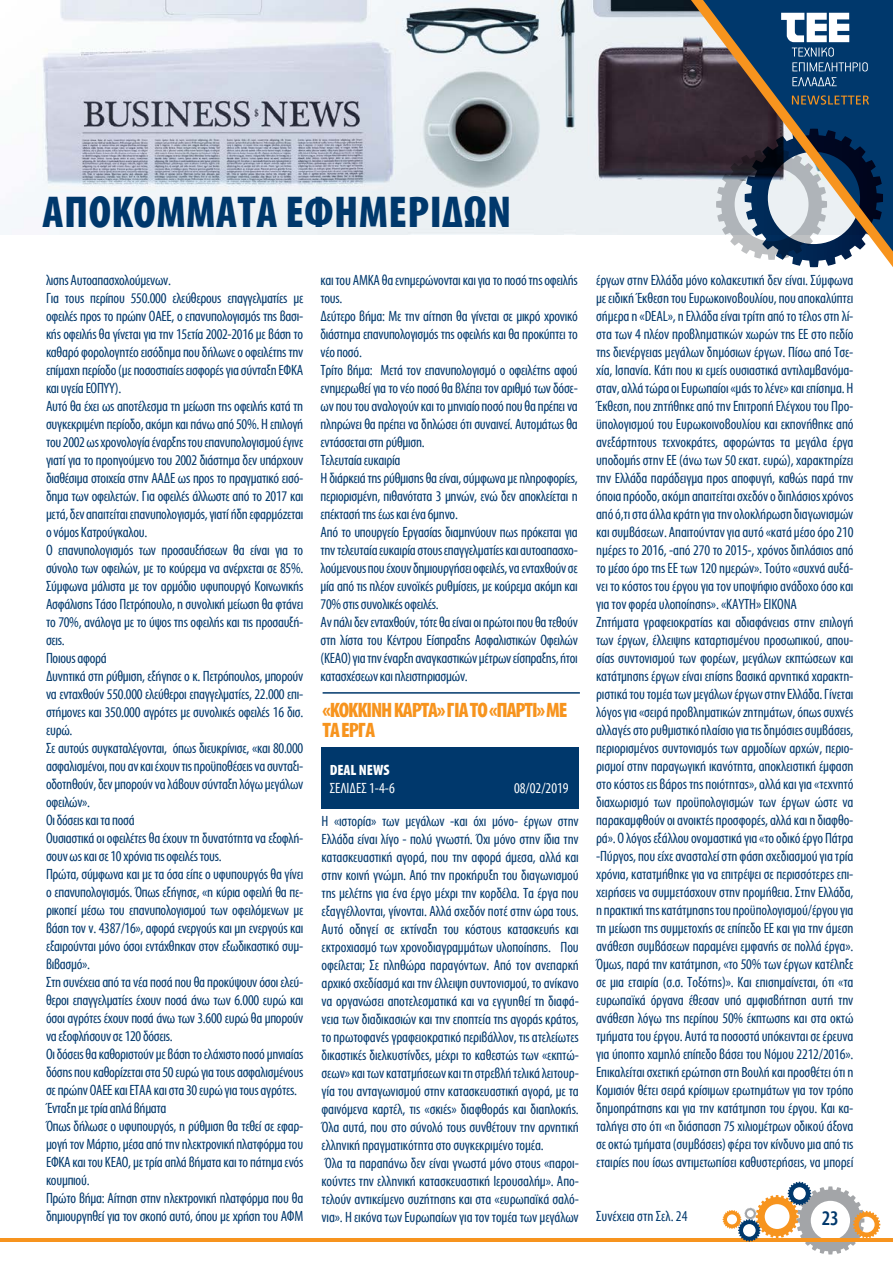
<style>
.page{position:relative;width:893px;height:1263px;background:#fff}
.page>*{position:absolute;margin:0;border:0;box-sizing:border-box;transform-origin:0 0}
.t1{font:700 45px "Myriad Condensed Greek";letter-spacing:.01em;color:#00386c}
.t2{font:700 21px/19.5px "Myriad Condensed Greek";letter-spacing:-.05em;color:#f7941e}
.t3{font:500 21px "Myriad Condensed Greek";color:#00386c}
.t4{font:15px/18px "Myriad Condensed Greek";letter-spacing:-.01em;color:#00386c}
.t5{font:15px "Myriad Condensed Greek";color:#fff}
.t6{font:700 15px "Myriad Condensed Greek";color:#fff}
</style>
<div class="page">
<hr style="left:0;top:1238px;width:893px;height:3px;background:#f7941e">
<svg style="left:723px;top:1182px;width:157px;height:72px"></svg>
<img style="left:0;top:0;width:691px;height:234px">
<svg style="left:691px;top:0;width:202px;height:267px;background:#596778"></svg>
<svg style="left:792px;top:95px;width:77px;height:10px"></svg>
<svg style="left:781px;top:13px;width:87px;height:58px"></svg>
<svg style="left:792px;top:77px;width:45px;height:9px"></svg>
<hr style="left:323px;top:692px;width:257px;height:2px;background:#00386c">
<div style="left:322px;top:748px;width:257px;height:61px;background:#00386c"></div>
<h1 class="t1" style="left:43px;top:189px;width:470px">ΑΠΟΚΟΜΜΑΤΑ ΕΦΗΜΕΡΙΔΩΝ</h1>
<p class="t4" style="left:46px;top:272px;width:259px">λισης Αυτοαπασχολούμενων.<br>Για τους περίπου 550.000 ελεύθερους επαγγελματίες με οφειλές προς το πρώην ΟΑΕΕ, ο επανυπολογισμός της βασι&shy;κής οφειλής θα γίνεται για την 15ετία 2002-2016 με βάση το καθαρό φορολογητέο εισόδημα που δήλωνε ο οφειλέτης την επίμαχη περίοδο (με ποσοστιαίες εισφορές για σύνταξη ΕΦΚΑ και υγεία ΕΟΠΥΥ).<br>Αυτό θα έχει ως αποτέλεσμα τη μείωση της οφειλής κατά τη συγκεκριμένη περίοδο, ακόμη και πάνω από 50%. Η επιλογή του 2002 ως χρονολογία έναρξης του επανυπολογισμού έγινε γιατί για το προηγούμενο του 2002 διάστημα δεν υπάρχουν διαθέσιμα στοιχεία στην ΑΑΔΕ ως προς το πραγματικό εισό&shy;δημα των οφειλετών. Για οφειλές άλλωστε από το 2017 και μετά, δεν απαιτείται επανυπολογισμός, γιατί ήδη εφαρμόζεται ο νόμος Κατρούγκαλου.<br>Ο επανυπολογισμός των προσαυξήσεων θα είναι για το σύνολο των οφειλών, με το κούρεμα να ανέρχεται σε 85%.<br>Σύμφωνα μάλιστα με τον αρμόδιο υφυπουργό Κοινωνικής Ασφάλισης Τάσο Πετρόπουλο, η συνολική μείωση θα φτάνει το 70%, ανάλογα με το ύψος της οφειλής και τις προσαυξή&shy;σεις.<br>Ποιους αφορά<br>Δυνητικά στη ρύθμιση, εξήγησε ο κ. Πετρόπουλος, μπορούν να ενταχθούν 550.000 ελεύθεροι επαγγελματίες, 22.000 επι&shy;στήμονες και 350.000 αγρότες με συνολικές οφειλές 16 δισ. ευρώ.<br>Σε αυτούς συγκαταλέγονται, όπως διευκρίνισε, «και 80.000 ασφαλισμένοι, που αν και έχουν τις προϋποθέσεις να συνταξι&shy;οδοτηθούν, δεν μπορούν να λάβουν σύνταξη λόγω μεγάλων οφειλών».<br>Οι δόσεις και τα ποσά<br>Ουσιαστικά οι οφειλέτες θα έχουν τη δυνατότητα να εξοφλή&shy;σουν ως και σε 10 χρόνια τις οφειλές τους.<br>Πρώτα, σύμφωνα και με τα όσα είπε ο υφυπουργός θα γίνει ο επανυπολογισμός. Όπως εξήγησε, «η κύρια οφειλή θα πε&shy;ρικοπεί μέσω του επανυπολογισμού των οφειλόμενων με βάση τον ν. 4387/16», αφορά ενεργούς και μη ενεργούς και εξαιρούνται μόνο όσοι εντάχθηκαν στον εξωδικαστικό συμ&shy;βιβασμό».<br>Στη συνέχεια από τα νέα ποσά που θα προκύψουν όσοι ελεύ&shy;θεροι επαγγελματίες έχουν ποσά άνω των 6.000 ευρώ και όσοι αγρότες έχουν ποσά άνω των 3.600 ευρώ θα μπορούν να εξοφλήσουν σε 120 δόσεις.<br>Οι δόσεις θα καθοριστούν με βάση το ελάχιστο ποσό μηνιαίας δόσης που καθορίζεται στα 50 ευρώ για τους ασφαλισμένους σε πρώην ΟΑΕΕ και ΕΤΑΑ και στα 30 ευρώ για τους αγρότες.<br>Ένταξη με τρία απλά βήματα<br>Όπως δήλωσε ο υφυπουργός, η ρύθμιση θα τεθεί σε εφαρ&shy;μογή τον Μάρτιο, μέσα από την ηλεκτρονική πλατφόρμα του ΕΦΚΑ και του ΚΕΑΟ, με τρία απλά βήματα και το πάτημα ενός κουμπιού.<br>Πρώτο βήμα: Αίτηση στην ηλεκτρονική πλατφόρμα που θα δημιουργηθεί για τον σκοπό αυτό, όπου με χρήση του ΑΦΜ</p>
<p class="t4" style="left:321px;top:272px;width:259px">και του ΑΜΚΑ θα ενημερώνονται και για το ποσό της οφειλής τους.<br>Δεύτερο βήμα: Με την αίτηση θα γίνεται σε μικρό χρονικό διάστημα επανυπολογισμός της οφειλής και θα προκύπτει το νέο ποσό.<br>Τρίτο βήμα: Μετά τον επανυπολογισμό ο οφειλέτης αφού ενημερωθεί για το νέο ποσό θα βλέπει τον αριθμό των δόσε&shy;ων που του αναλογούν και το μηνιαίο ποσό που θα πρέπει να πληρώνει θα πρέπει να δηλώσει ότι συναινεί. Αυτομάτως θα εντάσσεται στη ρύθμιση.<br>Τελευταία ευκαιρία<br>Η διάρκειά της ρύθμισης θα είναι, σύμφωνα με πληροφορίες, περιορισμένη, πιθανότατα 3 μηνών, ενώ δεν αποκλείεται η επέκτασή της έως και ένα 6μηνο.<br>Από το υπουργείο Εργασίας διαμηνύουν πως πρόκειται για την τελευταία ευκαιρία στους επαγγελματίες και αυτοαπασχο&shy;λούμενους που έχουν δημιουργήσει οφειλές, να ενταχθούν σε μία από τις πλέον ευνοϊκές ρυθμίσεις, με κούρεμα ακόμη και 70% στις συνολικές οφειλές.<br>Αν πάλι δεν ενταχθούν, τότε θα είναι οι πρώτοι που θα τεθούν στη λίστα του Κέντρου Είσπραξης Ασφαλιστικών Οφειλών (ΚΕΑΟ) για την έναρξη αναγκαστικών μέτρων είσπραξης, ήτοι κατασχέσεων και πλειστηριασμών.</p>
<p class="t4" style="left:596px;top:272px;width:259px">έργων στην Ελλάδα μόνο κολακευτική δεν είναι. Σύμφωνα με ειδική Έκθεση του Ευρωκοινοβουλίου, που αποκαλύπτει σήμερα η «DEAL», η Ελλάδα είναι τρίτη από το τέλος στη λί&shy;στα των 4 πλέον προβληματικών χωρών της ΕΕ στο πεδίο της διενέργειας μεγάλων δημόσιων έργων. Πίσω από Τσε&shy;χία, Ισπανία. Κάτι που κι εμείς ουσιαστικά αντιλαμβανόμα&shy;σταν, αλλά τώρα οι Ευρωπαίοι «μάς το λένε» και επίσημα. Η Έκθεση, που ζητήθηκε από την Επιτροπή Ελέγχου του Προ&shy;ϋπολογισμού του Ευρωκοινοβουλίου και εκπονήθηκε από ανεξάρτητους τεχνοκράτες, αφορώντας τα μεγάλα έργα υποδομής στην ΕΕ (άνω των 50 εκατ. ευρώ), χαρακτηρίζει την Ελλάδα παράδειγμα προς αποφυγή, καθώς παρά την όποια πρόοδο, ακόμη απαιτείται σχεδόν ο διπλάσιος χρόνος από ό,τι στα άλλα κράτη για την ολοκλήρωση διαγωνισμών και συμβάσεων. Απαιτούνταν για αυτό «κατά μέσο όρο 210 ημέρες το 2016, -από 270 το 2015-, χρόνος διπλάσιος από το μέσο όρο της ΕΕ των 120 ημερών». Τούτο «συχνά αυξά&shy;νει το κόστος του έργου για τον υποψήφιο ανάδοχο όσο και για τον φορέα υλοποίησης». «ΚΑΥΤΗ» ΕΙΚΟΝΑ<br>Ζητήματα γραφειοκρατίας και αδιαφάνειας στην επιλογή των έργων, έλλειψης καταρτισμένου προσωπικού, απου&shy;σίας συντονισμού των φορέων, μεγάλων εκπτώσεων και κατάτμησης έργων είναι επίσης βασικά αρνητικά χαρακτη&shy;ριστικά του τομέα των μεγάλων έργων στην Ελλάδα. Γίνεται λόγος για «σειρά προβληματικών ζητημάτων, όπως συχνές αλλαγές στο ρυθμιστικό πλαίσιο για τις δημόσιες συμβάσεις, περιορισμένος συντονισμός των αρμοδίων αρχών, περιο&shy;ρισμοί στην παραγωγική ικανότητα, αποκλειστική έμφαση στο κόστος εις βάρος της ποιότητας», αλλά και για «τεχνητό διαχωρισμό των προϋπολογισμών των έργων ώστε να παρακαμφθούν οι ανοικτές προσφορές, αλλά και η διαφθο&shy;ρά». Ο λόγος εξάλλου ονομαστικά για «το οδικό έργο Πάτρα -Πύργος, που είχε ανασταλεί στη φάση σχεδιασμού για τρία χρόνια, κατατμήθηκε για να επιτρέψει σε περισσότερες επι&shy;χειρήσεις να συμμετάσχουν στην προμήθεια. Στην Ελλάδα, η πρακτική της κατάτμησης του προϋπολογισμού/έργου για τη μείωση της συμμετοχής σε επίπεδο ΕΕ και για την άμεση ανάθεση συμβάσεων παραμένει εμφανής σε πολλά έργα».<br>Όμως, παρά την κατάτμηση, «το 50% των έργων κατέληξε σε μια εταιρία (σ.σ. Τοξότης)». Και επισημαίνεται, ότι «τα ευρωπαϊκά όργανα έθεσαν υπό αμφισβήτηση αυτή την ανάθεση λόγω της περίπου 50% έκπτωσης και στα οκτώ τμήματα του έργου. Αυτά τα ποσοστά υπόκεινται σε έρευνα για ύποπτο χαμηλό επίπεδο βάσει του Νόμου 2212/2016».<br>Επικαλείται σχετική ερώτηση στη Βουλή και προσθέτει ότι η Κομισιόν θέτει σειρά κρίσιμων ερωτημάτων για τον τρόπο δημοπράτησης και για την κατάτμηση του έργου. Και κα&shy;ταλήγει στο ότι «η διάσπαση 75 χιλιομέτρων οδικού άξονα σε οκτώ τμήματα (συμβάσεις) φέρει τον κίνδυνο μια από τις εταιρίες που ίσως αντιμετωπίσει καθυστερήσεις, να μπορεί</p>
<h2 class="t2" style="left:323px;top:701px;width:246px">«KΟΚΚΙΝΗ ΚΑΡΤΑ» ΓΙΑ ΤΟ «ΠΑΡΤΙ» ΜΕ<br>ΤΑ ΕΡΓΑ</h2>
<p class="t6" style="left:330px;top:762px;width:61px">DEAL NEWS</p>
<p class="t5" style="left:330px;top:780px;width:67px">ΣΕΛΙΔΕΣ 1-4-6</p>
<p class="t5" style="left:514px;top:780px;width:56px">08/02/2019</p>
<p class="t4" style="left:322px;top:812px;width:259px">Η «ιστορία» των μεγάλων -και όχι μόνο- έργων στην Ελλάδα είναι λίγο - πολύ γνωστή. Όχι μόνο στην ίδια την κατασκευαστική αγορά, που την αφορά άμεσα, αλλά και στην κοινή γνώμη. Από την προκήρυξη του διαγωνισμού της μελέτης για ένα έργο μέχρι την κορδέλα. Τα έργα που εξαγγέλλονται, γίνονται. Αλλά σχεδόν ποτέ στην ώρα τους.<br>Αυτό οδηγεί σε εκτίναξη του κόστους κατασκευής και εκτροχιασμό των χρονοδιαγραμμάτων υλοποίησης. Που οφείλεται; Σε πληθώρα παραγόντων. Από τον ανεπαρκή αρχικό σχεδίασμά και την έλλειψη συντονισμού, το ανίκανο να οργανώσει αποτελεσματικά και να εγγυηθεί τη διαφά&shy;νεια των διαδικασιών και την εποπτεία της αγοράς κράτος, το πρωτοφανές γραφειοκρατικό περιβάλλον, τις ατελείωτες δικαστικές διελκυστίνδες, μέχρι το καθεστώς των «εκπτώ&shy;σεων» και των κατατμήσεων και τη στρεβλή τελικά λειτουρ&shy;γία του ανταγωνισμού στην κατασκευαστική αγορά, με τα φαινόμενα καρτέλ, τις «σκιές» διαφθοράς και διαπλοκής.<br>Όλα αυτά, που στο σύνολό τους συνθέτουν την αρνητική ελληνική πραγματικότητα στο συγκεκριμένο τομέα.<br>Όλα τα παραπάνω δεν είναι γνωστά μόνο στους «παροι&shy;κούντες την ελληνική κατασκευαστική Ιερουσαλήμ». Απο&shy;τελούν αντικείμενο συζήτησης και στα «ευρωπαϊκά σαλό&shy;νια». Η εικόνα των Ευρωπαίων για τον τομέα των μεγάλων</p>
<p class="t4" style="left:596px;top:1208px;width:93px">Συνέχεια στη Σελ. 24</p>
<h2 class="t3" style="left:822px;top:1208px;width:19px">23</h2>
</div>
